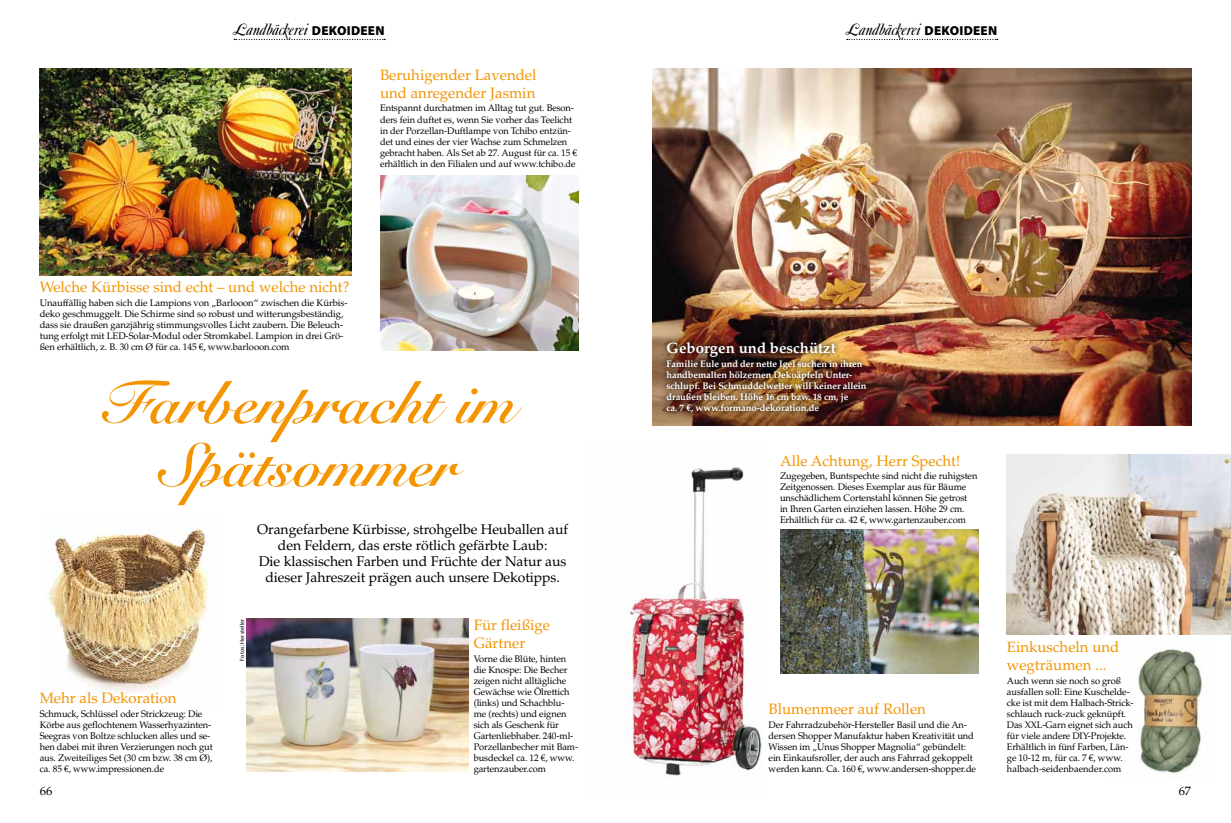
<style>
.page{position:relative;width:1231px;height:823px;background:#fff}
.page>*{position:absolute;margin:0;border:0;box-sizing:border-box;transform-origin:0 0}
.t1{font:60px/63px "Snell Roundhand Bold Script";color:#f39400;text-align:center}
.t2{font:italic 17px "Caslon No 540 Swa D";color:#000}
.t3{font:15px/18px "Palatino";color:#f39400}
.t4{font:700 15px "Palatino";color:#fff}
.t5{font:14px/16px "Palatino";letter-spacing:-.005em;color:#000;text-align:center}
.t6{font:12px "Palatino";color:#000;scale:1.05 1}
.t7{font:9.5px/11px "Palatino";letter-spacing:-.01em;color:#000}
.t8{font:700 9.5px/11px "Palatino";letter-spacing:-.01em;color:#fff}
.t9{font:6px "Myriad Pro";letter-spacing:.02em;color:#000}
.s1{font-family:"Myriad Pro";font-weight:900;font-style:normal;font-size:13px}
.s2{font-family:"Euro Serif"}
</style>
<div class="page">
<img style="left:45px;top:529px;width:164px;height:162px">
<img style="left:630px;top:467px;width:132px;height:309px">
<img style="left:652px;top:68px;width:539px;height:357px">
<img style="left:1137px;top:649px;width:66px;height:125px">
<img style="left:247px;top:618px;width:221px;height:153px">
<img style="left:380px;top:175px;width:198px;height:175px">
<img style="left:40px;top:68px;width:311px;height:207px">
<img style="left:1006px;top:454px;width:224px;height:180px">
<img style="left:780px;top:529px;width:198px;height:144px">
<svg style="left:234px;top:39px;width:151px;height:1px"></svg>
<svg style="left:846px;top:39px;width:151px;height:1px"></svg>
<div style="left:661px;top:336px;width:210px;height:81px;background:#000;opacity:.75"></div>
<h2 class="t2" style="left:233px;top:21px;width:152px">Landbäckerei <span class="s1">DEKOIDEEN</span></h2>
<h2 class="t2" style="left:846px;top:21px;width:152px">Landbäckerei <span class="s1">DEKOIDEEN</span></h2>
<h3 class="t3" style="left:380px;top:66px;width:158px">Beruhigender Lavendel und anregender Jasmin</h3>
<p class="t7" style="left:380px;top:103px;width:198px">Entspannt durchatmen im Alltag tut gut. Beson&shy;ders fein duftet es, wenn Sie vorher das Teelicht in der Porzellan-Duftlampe von Tchibo entzün&shy;det und eines der vier Wachse zum Schmelzen gebracht haben. Als Set ab 27. August für ca. 15 <span class="s2">€ </span>erhältlich in den Filialen und auf www.tchibo.de</p>
<h3 class="t3" style="left:40px;top:278px;width:311px">Welche Kürbisse sind echt – und welche nicht?</h3>
<p class="t7" style="left:40px;top:297px;width:309px">Unauffällig haben sich die Lampions von „Barlooon“ zwischen die Kürbis&shy;deko geschmuggelt. Die Schirme sind so robust und witterungsbeständig, dass sie draußen ganzjährig stimmungsvolles Licht zaubern. Die Beleuch&shy;tung erfolgt mit LED-Solar-Modul oder Stromkabel. Lampion in drei Grö&shy;ßen erhältlich, z. B. 30 cm Ø für ca. 145 <span class="s2">€</span>, www.barlooon.com</p>
<h1 class="t1" style="left:103px;top:372px;width:414px">Farbenpracht im<br>Spätsommer</h1>
<h3 class="t5" style="left:257px;top:521px;width:312px">Orangefarbene Kürbisse, strohgelbe Heuballen auf den Feldern, das erste rötlich gefärbte Laub:<br>Die klassischen Farben und Früchte der Natur aus dieser Jahreszeit prägen auch unsere Dekotipps.</h3>
<h3 class="t3" style="left:40px;top:688px;width:138px">Mehr als Dekoration</h3>
<p class="t7" style="left:40px;top:707px;width:174px">Schmuck, Schlüssel oder Strickzeug: Die Körbe aus geflochtenem Wasserhyazinten-Seegras von Boltze schlucken alles und se&shy;hen dabei mit ihren Verzierungen noch gut aus. Zweiteiliges Set (30 cm bzw. 38 cm Ø), ca. 85 <span class="s2">€</span>, www.impressionen.de</p>
<p class="t9" style="left:239px;top:660px;width:43px;rotate:-90deg">Fotos: Hersteller</p>
<h3 class="t3" style="left:473px;top:615px;width:78px">Für fleißige<br>Gärtner</h3>
<p class="t7" style="left:473px;top:652px;width:106px">Vorne die Blüte, hinten die Knospe: Die Becher zeigen nicht alltägliche<br>Gewächse wie Ölrettich (links) und Schachblu&shy;me (rechts) und eignen sich als Geschenk für<br>Gartenliebhaber. 240-ml-<br>Porzellanbecher mit Bam&shy;busdeckel ca. 12 <span class="s2">€</span>, www. gartenzauber.com</p>
<h3 class="t4" style="left:666px;top:339px;width:171px">Geborgen und beschützt</h3>
<p class="t8" style="left:666px;top:358px;width:201px">Familie Eule und der nette Igel suchen in ihren handbemalten hölzernen Dekoäpfeln Unter&shy;schlupf. Bei Schmuddelwetter will keiner allein draußen bleiben. Höhe 16 cm bzw. 18 cm, je<br>ca. 7 <span class="s2">€</span>, www.formano-dekoration.de</p>
<h3 class="t3" style="left:780px;top:451px;width:182px">Alle Achtung, Herr Specht!</h3>
<p class="t7" style="left:780px;top:470px;width:199px">Zugegeben, Buntspechte sind nicht die ruhigsten Zeitgenossen. Dieses Exemplar aus für Bäume unschädlichem Cortenstahl können Sie getrost in Ihren Garten einziehen lassen. Höhe 29 cm.<br>Erhältlich für ca. 42 <span class="s2">€</span>, www.gartenzauber.com</p>
<h3 class="t3" style="left:768px;top:699px;width:159px">Blumenmeer auf Rollen</h3>
<p class="t7" style="left:768px;top:718px;width:209px">Der Fahrradzubehör-Hersteller Basil und die An&shy;dersen Shopper Manufaktur haben Kreativität und Wissen im „Unus Shopper Magnolia“ gebündelt: ein Einkaufsroller, der auch ans Fahrrad gekoppelt werden kann. Ca. 160 <span class="s2">€</span>, www.andersen-shopper.de</p>
<h3 class="t3" style="left:1006px;top:637px;width:114px">Einkuscheln und wegträumen ...</h3>
<p class="t7" style="left:1006px;top:674px;width:128px">Auch wenn sie noch so groß ausfallen soll: Eine Kuschelde&shy;cke ist mit dem Halbach-Strick&shy;schlauch ruck-zuck geknüpft.<br>Das XXL-Garn eignet sich auch für viele andere DIY-Projekte.<br>Erhältlich in fünf Farben, Län&shy;ge 10-12 m, für ca. 7 <span class="s2">€</span>, www. halbach-seidenbaender.com</p>
<p class="t6" style="left:40px;top:783px;width:14px">66</p>
<p class="t6" style="left:1178px;top:783px;width:13px">67</p>
</div>
